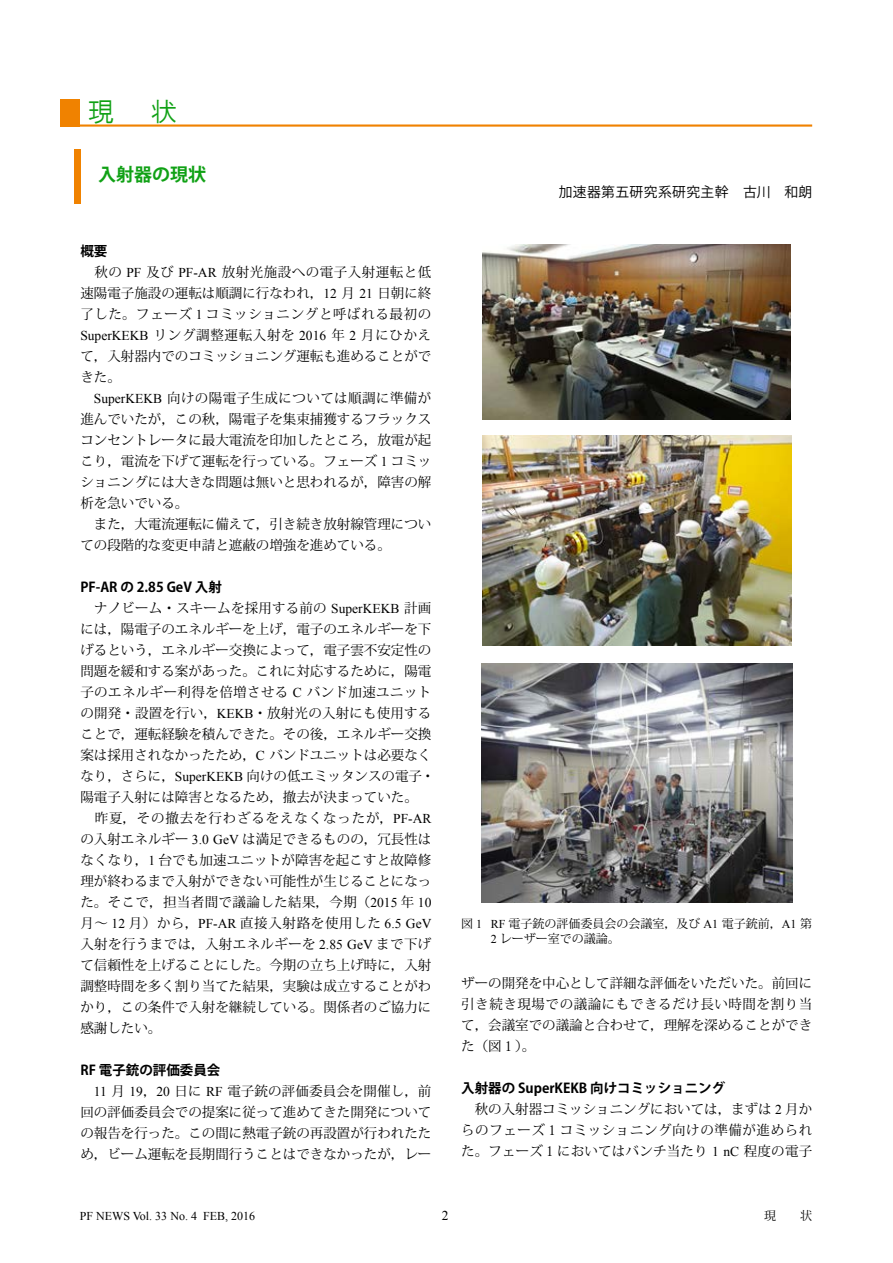
<style>
.page{position:relative;width:893px;height:1263px;background:#fff}
.page>*{position:absolute;margin:0;border:0;box-sizing:border-box;transform-origin:0 0}
.t1{font:27px "HGP Gothic M";color:#10a115}
.t2{font:700 18px "Koz Go Pro";color:#10a115}
.t3{font:13.8px "Koz Go Pro";letter-spacing:.025em;color:#000}
.t4{font:13.5px/21px "Koz Min Pro";color:#000;text-align:justify}
.t5{font:700 13.5px "Koz Go Pro";color:#000}
.t6{font:13.5px "Times New Roman";color:#000}
.t7{font:12px/15px "Koz Min Pro";color:#000}
.t8{font:12px "Times New Roman";color:#000}
.s1{font-family:"Times New Roman"}
</style>
<div class="page">
<hr style="left:61px;top:124px;width:751px;height:3px;background:#f08200">
<div style="left:61px;top:99px;width:19px;height:28px;background:#f08200"></div>
<div style="left:74px;top:150px;width:6px;height:54px;background:#f08200"></div>
<img style="left:482px;top:244px;width:309px;height:175px">
<img style="left:483px;top:435px;width:309px;height:210px">
<img style="left:482px;top:663px;width:310px;height:239px">
<h1 class="t1" style="left:88px;top:98px;width:91px">現　　状</h1>
<h2 class="t2" style="left:98px;top:163px;width:109px">入射器の現状</h2>
<p class="t5" style="left:80px;top:242px;width:28px">概要</p>
<p class="t4" style="left:80px;top:261px;width:353px">　秋の <span class="s1">PF</span> 及び <span class="s1">PF-AR</span> 放射光施設への電子入射運転と低速陽電子施設の運転は順調に行なわれ，<span class="s1">12</span> 月 <span class="s1">21</span> 日朝に終了した。フェーズ <span class="s1">1</span> コミッショニングと呼ばれる最初の<span class="s1">SuperKEKB</span> リング調整運転入射を <span class="s1">2016</span> 年 <span class="s1">2</span> 月にひかえて，入射器内でのコミッショニング運転も進めることができた。</p>
<p class="t4" style="left:80px;top:387px;width:352px;text-align:left;text-indent:14px"><span class="s1">SuperKEKB</span> 向けの陽電子生成については順調に準備が進んでいたが，この秋，陽電子を集束捕獲するフラックスコンセントレータに最大電流を印加したところ，放電が起こり，電流を下げて運転を行っている。フェーズ <span class="s1">1</span> コミッショニングには大きな問題は無いと思われるが，障害の解析を急いでいる。<br>　また，大電流運転に備えて，引き続き放射線管理についての段階的な変更申請と遮蔽の増強を進めている。</p>
<p class="t5" style="left:80px;top:578px;width:143px">PF-AR の 2.85 GeV 入射</p>
<p class="t4" style="left:80px;top:597px;width:356px;text-align:left">　ナノビーム・スキームを採用する前の <span class="s1">SuperKEKB</span> 計画には，陽電子のエネルギーを上げ，電子のエネルギーを下げるという，エネルギー交換によって，電子雲不安定性の問題を緩和する案があった。これに対応するために，陽電子のエネルギー利得を倍増させる <span class="s1">C</span> バンド加速ユニットの開発・設置を行い，<span class="s1">KEKB</span>・放射光の入射にも使用することで，運転経験を積んできた。その後，エネルギー交換案は採用されなかったため，<span class="s1">C</span> バンドユニットは必要なくなり，さらに，<span class="s1">SuperKEKB</span> 向けの低エミッタンスの電子・陽電子入射には障害となるため，撤去が決まっていた。<br>　昨夏，その撤去を行わざるをえなくなったが，<span class="s1">PF-AR</span>の入射エネルギー <span class="s1">3.0 GeV</span> は満足できるものの，冗長性はなくなり，<span class="s1">1</span> 台でも加速ユニットが障害を起こすと故障修理が終わるまで入射ができない可能性が生じることになった。そこで，担当者間で議論した結果，今期（<span class="s1">2015</span> 年 <span class="s1">10</span>月～ <span class="s1">12</span> 月）から，<span class="s1">PF-AR</span> 直接入射路を使用した <span class="s1">6.5 GeV</span>入射を行うまでは，入射エネルギーを <span class="s1">2.85 GeV</span> まで下げて信頼性を上げることにした。今期の立ち上げ時に，入射調整時間を多く割り当てた結果，実験は成立することがわかり，この条件で入射を継続している。関係者のご協力に感謝したい。</p>
<p class="t5" style="left:80px;top:1061px;width:141px">RF 電子銃の評価委員会</p>
<p class="t4" style="left:80px;top:1080px;width:353px;text-indent:14px"><span class="s1">11</span> 月 <span class="s1">19</span>，<span class="s1">20</span> 日に <span class="s1">RF</span> 電子銃の評価委員会を開催し，前回の評価委員会での提案に従って進めてきた開発についての報告を行った。この間に熱電子銃の再設置が行われたため，ビーム運転を長期間行うことはできなかったが，レー</p>
<p class="t3" style="left:559px;top:183px;width:255px">加速器第五研究系研究主幹　古川　和朗</p>
<p class="t7" style="left:491px;top:915px;width:323px;text-indent:-30px">図 <span class="s1">1 RF</span> 電子銃の評価委員会の会議室，及び <span class="s1">A1</span> 電子銃前，<span class="s1">A1</span> 第<br><span class="s1">2</span> レーザー室での議論。</p>
<p class="t4" style="left:461px;top:972px;width:353px">ザーの開発を中心として詳細な評価をいただいた。前回に引き続き現場での議論にもできるだけ長い時間を割り当て，会議室での議論と合わせて，理解を深めることができた（図１）。</p>
<p class="t5" style="left:461px;top:1080px;width:265px">入射器の SuperKEKB 向けコミッショニング</p>
<p class="t4" style="left:461px;top:1098px;width:353px">　秋の入射器コミッショニングにおいては，まずは <span class="s1">2</span> 月からのフェーズ１コミッショニング向けの準備が進められた。フェーズ１においてはバンチ当たり <span class="s1">1 nC</span> 程度の電子</p>
<p class="t8" style="left:80px;top:1208px;width:177px">PF NEWS Vol. 33 No. 4 FEB, 2016</p>
<p class="t6" style="left:442px;top:1207px;width:8px">2</p>
<p class="t7" style="left:764px;top:1208px;width:49px">現　　状</p>
</div>
